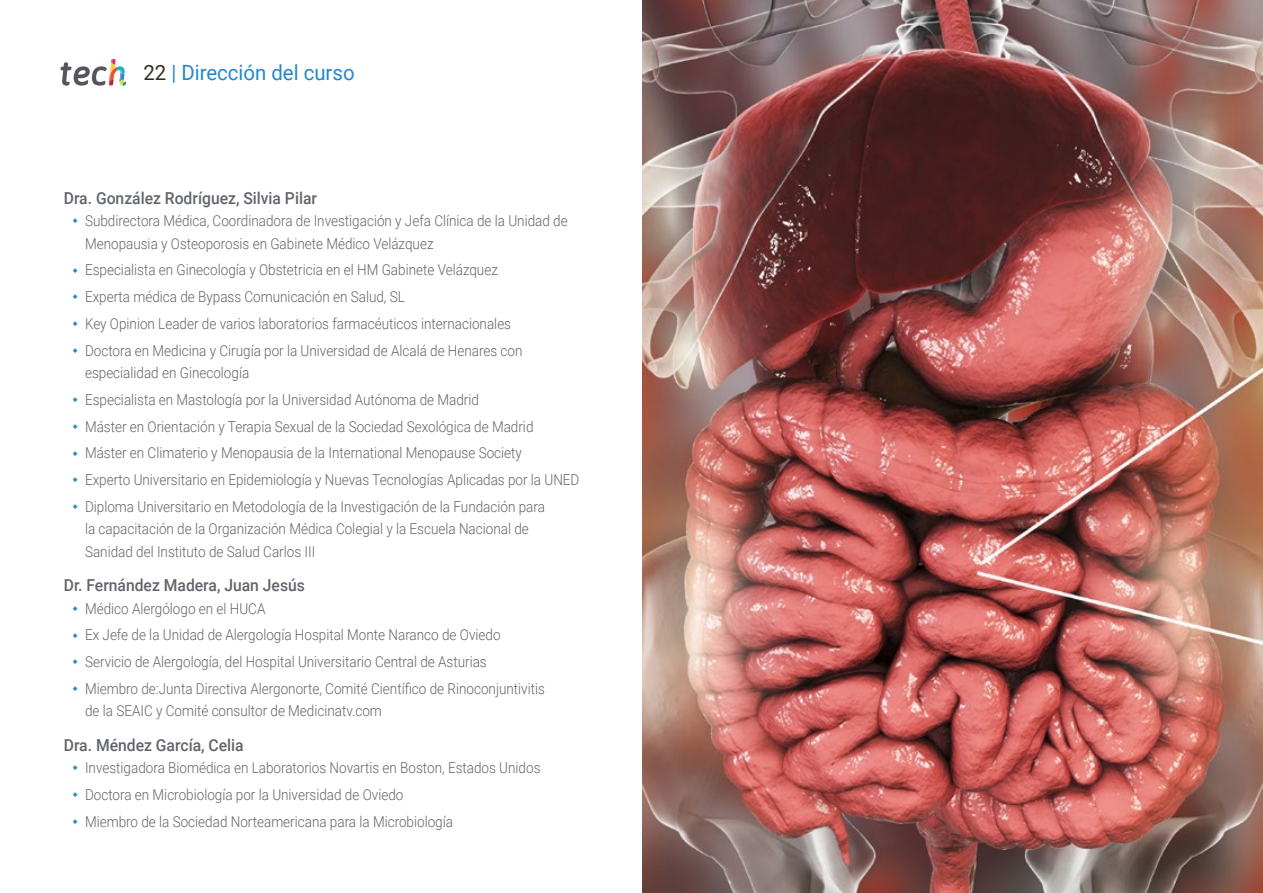
<style>
.page{position:relative;width:1263px;height:893px;background:#fff}
.page>*{position:absolute;margin:0;border:0;box-sizing:border-box;transform-origin:0 0}
.t1{font:21px "Roboto";color:#2488c9}
.t2{font:500 16.5px "Roboto";color:#61646a;scale:.95 1}
.t3{font:300 15px/26.7px "Roboto";color:#61646a;scale:.9 1}
.s1{color:#312e20}
</style>
<div class="page">
<img style="left:642px;top:0;width:621px;height:893px">
<svg style="left:61px;top:59px;width:65px;height:27px"></svg>
<h1 class="t1" style="left:144px;top:57px;width:213px"><span class="s1">22</span> | Dirección del curso</h1>
<p class="t2" style="left:64px;top:186px;width:268px">Dra. González Rodríguez, Silvia Pilar</p>
<p class="t3" style="left:85px;top:209px;width:538px;line-height:22.5px">Subdirectora Médica, Coordinadora de Investigación y Jefa Clínica de la Unidad de<br>Menopausia y Osteoporosis en Gabinete Médico Velázquez</p>
<p class="t3" style="left:85px;top:256px;width:488px">Especialista en Ginecología y Obstetricia en el HM Gabinete Velázquez Experta médica de Bypass Comunicación en Salud, SL<br>Key Opinion Leader de varios laboratorios farmacéuticos internacionales Doctora en Medicina y Cirugía por la Universidad de Alcalá de Henares con</p>
<p class="t3" style="left:85px;top:359px;width:551px">especialidad en Ginecología<br>Especialista en Mastología por la Universidad Autónoma de Madrid<br>Máster en Orientación y Terapia Sexual de la Sociedad Sexológica de Madrid<br>Máster en Climaterio y Menopausia de la International Menopause Society<br>Experto Universitario en Epidemiología y Nuevas Tecnologías Aplicadas por la UNED Diploma Universitario en Metodología de la Investigación de la Fundación para</p>
<p class="t3" style="left:85px;top:517px;width:495px;line-height:22.5px">la capacitación de la Organización Médica Colegial y la Escuela Nacional de<br>Sanidad del Instituto de Salud Carlos III</p>
<p class="t2" style="left:64px;top:574px;width:255px">Dr. Fernández Madera, Juan Jesús</p>
<p class="t3" style="left:85px;top:594px;width:512px">Médico Alergólogo en el HUCA<br>Ex Jefe de la Unidad de Alergología Hospital Monte Naranco de Oviedo Servicio de Alergología, del Hospital Universitario Central de Asturias<br>Miembro de:Junta Directiva Alergonorte, Comité Científico de Rinoconjuntivitis</p>
<p class="t3" style="left:85px;top:697px;width:331px">de la SEAIC y Comité consultor de Medicinatv.com</p>
<p class="t2" style="left:64px;top:733px;width:191px">Dra. Méndez García, Celia</p>
<p class="t3" style="left:85px;top:754px;width:507px">Investigadora Biomédica en Laboratorios Novartis en Boston, Estados Unidos<br>Doctora en Microbiología por la Universidad de Oviedo<br>Miembro de la Sociedad Norteamericana para la Microbiología</p>
</div>
